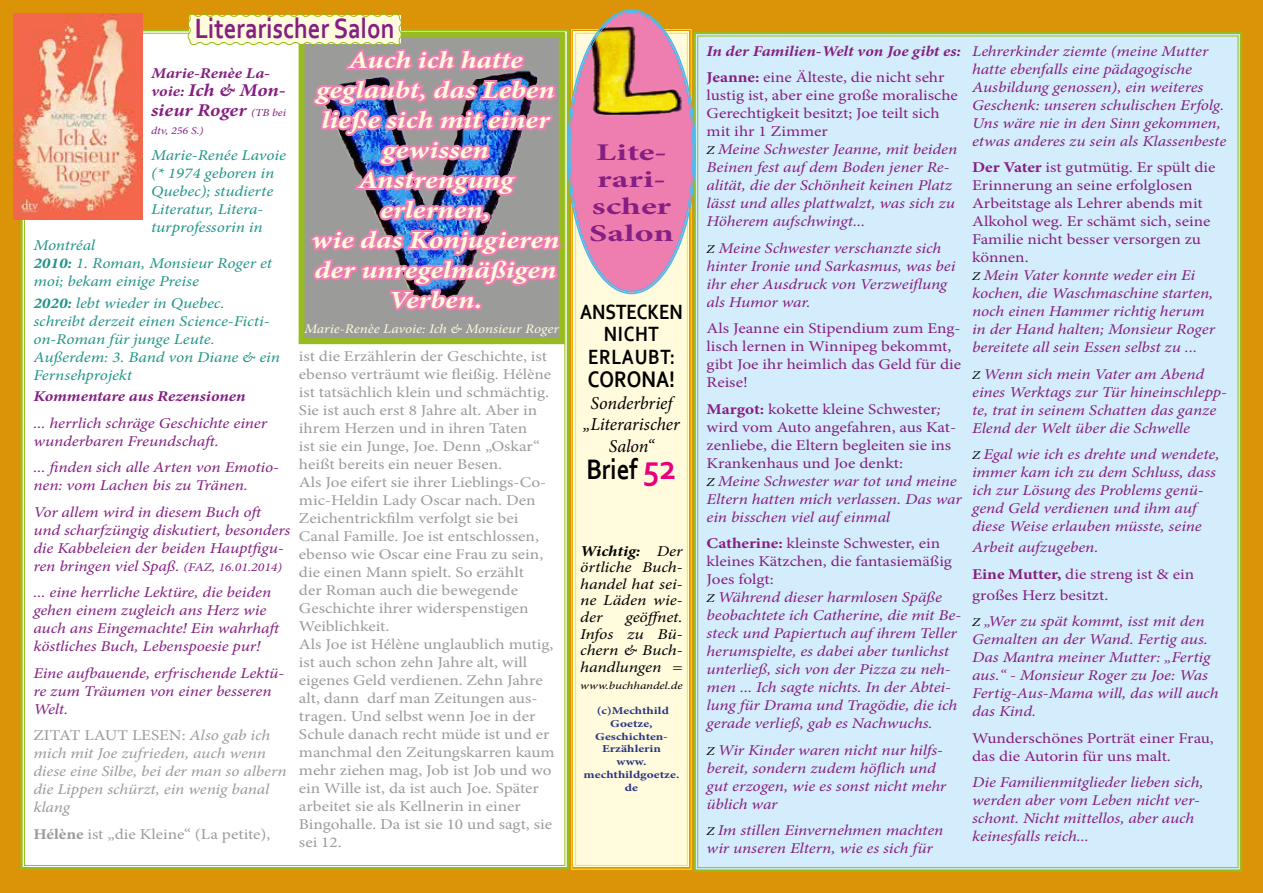
<style>
.page{position:relative;width:1263px;height:893px;background:#db9407}
.page>*{position:absolute;margin:0;border:0;box-sizing:border-box;transform-origin:0 0}
.t1{font:700 29.55px "Corbel";color:#000;scale:.85 1}
.t2{font:700 29.25px "Corbel";color:#851f82;scale:.85 1}
.t3{font:italic 700 24.6px/30px "Minion Pro";color:#fffbdc;text-align:center;scale:1.21 1}
.t4{font:700 24px/27px "Minion Pro";color:#851f82;text-align:center;scale:1.5 1}
.t5{font:700 23.55px "Corbel";color:#000;scale:.85 1}
.t6{font:700 21.6px/22.6px "Corbel";letter-spacing:.04em;color:#000;text-align:center;scale:.85 1}
.t7{font:italic 18.15px/21.8px "Minion Pro";letter-spacing:-.005em;color:#000;text-align:center}
.t8{font:italic 700 18px/19.5px "Minion Pro";letter-spacing:-.005em;color:#851f82;scale:1.15 1}
.t9{font:italic 15.15px/16.6px "Minion Pro";letter-spacing:-.005em;color:#000;text-align:justify;scale:1.16 1}
.t10{font:italic 15px/18px "Minion Pro";letter-spacing:-.005em;color:#851f82;scale:1.15 1}
.t11{font:15px/18px "Minion Pro";color:#9b9b9a;scale:1.15 1}
.t12{font:15px/18px "Minion Pro";color:#851f82;scale:1.15 1}
.t13{font:italic 15px/18px "Minion Pro";letter-spacing:-.005em;color:#23958a;scale:1.15 1}
.t14{font:italic 15px/18px "Minion Pro";letter-spacing:-.005em;color:#9b9b9a;scale:1.15 1}
.t15{font:italic 700 15px/26.5px "Minion Pro";letter-spacing:-.005em;color:#851f82;scale:1.15 1}
.t16{font:italic 13.05px "Minion Pro";letter-spacing:-.005em;color:#fffbdc;scale:1.15 1}
.t17{font:700 10.65px/12.8px "Minion Pro";color:#283583;text-align:center;scale:1.25 1}
.t18{font:italic 10.65px "Minion Pro";letter-spacing:-.005em;color:#000;scale:1.23 1}
.t19{font:italic 10.5px "Minion Pro";color:#851f82;scale:1.15 1}
.s1{font-size:15px}
.s2{font-weight:400;font-size:10.5px}
.s3{font-weight:700}
.s4{font-size:12px}
.s5{font-style:normal}
.s6{font-size:35.4px;color:#e6007d}
.s7{font-weight:400;font-style:normal}
.s8{font-size:12px;color:#000}
.s9{font-style:italic}
.s10{font-style:italic;font-size:12px;color:#000}
.s11{font-weight:700;font-style:normal}
</style>
<div class="page">
<div style="left:571px;top:29px;width:121px;height:841px;background:#fffbdc"></div>
<div style="left:575px;top:33px;width:113px;height:833px;border:1px solid #ffed00"></div>
<div style="left:692px;top:32px;width:551px;height:840px;background:#d4edfc"></div>
<div style="left:20px;top:29px;width:550px;height:841px;background:#fff"></div>
<svg style="left:187px;top:13px;width:377px;height:334px;background:#c0afb3"></svg>
<img style="left:13px;top:14px;width:130px;height:206px">
<div style="left:569px;top:11px;width:125px;height:282px;background:#ef7eb0;border-radius:50%"></div>
<img style="left:576px;top:19px;width:115px;height:102px">
<h2 class="t2" style="left:195px;top:10px;width:236px">Literarischer Salon</h2>
<p class="t15" style="left:151px;top:60px;width:105px">Marie-Renèe La-</p>
<p class="t8" style="left:151px;top:80px;width:119px"><span class="s1">voie:</span> Ich &amp; Mon&shy;sieur Roger <span class="s2">(TB bei</span></p>
<p class="t19" style="left:151px;top:123px;width:47px">dtv, 256 S.)</p>
<p class="t13" style="left:151px;top:146px;width:119px">Marie-Renée Lavoie (* 1974 geboren in<br>Quebec); studierte<br>Literatur, Litera&shy;turprofessorin in</p>
<p class="t13" style="left:33px;top:236px;width:209px">Montréal<br><span class="s3">2010:</span> 1. Roman, Monsieur Roger et moi; bekam einige Preise</p>
<p class="t13" style="left:33px;top:294px;width:216px"><span class="s3">2020:</span> lebt wieder in Quebec.<br>schreibt derzeit einen Science-Ficti&shy;on-Roman für junge Leute.<br>Außerdem: 3. Band von Diane &amp; ein<br>Fernsehprojekt</p>
<p class="t15" style="left:33px;top:383px;width:186px">Kommentare aus Rezensionen</p>
<p class="t10" style="left:33px;top:414px;width:205px">... herrlich schräge Geschichte einer wunderbaren Freundschaft.</p>
<p class="t10" style="left:33px;top:458px;width:215px">... finden sich alle Arten von Emotio&shy;nen: vom Lachen bis zu Tränen.</p>
<p class="t10" style="left:33px;top:503px;width:225px">Vor allem wird in diesem Buch oft und scharfzüngig diskutiert, besonders die Kabbeleien der beiden Hauptfigu&shy;ren bringen viel Spaß. <span class="s4">(FAZ, 16.01.2014)</span></p>
<p class="t10" style="left:33px;top:583px;width:218px">... eine herrliche Lektüre, die beiden gehen einem zugleich ans Herz wie auch ans Eingemachte! Ein wahrhaft köstliches Buch, Lebenspoesie pur!</p>
<p class="t10" style="left:33px;top:664px;width:220px">Eine aufbauende, erfrischende Lektü&shy;re zum Träumen von einer besseren<br>Welt.</p>
<p class="t14" style="left:33px;top:726px;width:222px"><span class="s5">ZITAT LAUT LESEN:</span> Also gab ich mich mit Joe zufrieden, auch wenn diese eine Silbe, bei der man so albern die Lippen schürzt, ein wenig banal klang</p>
<p class="t11" style="left:33px;top:825px;width:208px"><span class="s3">Hélène</span> ist „die Kleine“ (La petite),</p>
<h3 class="t3" style="left:312px;top:45px;width:206px">Auch ich hatte geglaubt, das Leben ließe sich mit einer gewissen<br>Anstrengung erlernen,<br>wie das Konjugieren der unregelmäßigen<br>Verben.</h3>
<p class="t16" style="left:304px;top:320px;width:223px">Marie-Renèe Lavoie: Ich &amp; Monsieur Roger</p>
<p class="t11" style="left:299px;top:347px;width:224px">ist die Erzählerin der Geschichte, ist ebenso verträumt wie fleißig. Hélène ist tatsächlich klein und schmächtig.<br>Sie ist auch erst 8 Jahre alt. Aber in ihrem Herzen und in ihren Taten<br>ist sie ein Junge, Joe. Denn „Oskar“ heißt bereits ein neuer Besen.<br>Als Joe eifert sie ihrer Lieblings-Co&shy;mic-Heldin Lady Oscar nach. Den Zeichentrickfilm verfolgt sie bei Canal Famille. Joe ist entschlossen, ebenso wie Oscar eine Frau zu sein, die einen Mann spielt. So erzählt<br>der Roman auch die bewegende Geschichte ihrer widerspenstigen Weiblichkeit.<br>Als Joe ist Hélène unglaublich mutig, ist auch schon zehn Jahre alt, will eigenes Geld verdienen. Zehn Jahre alt, dann darf man Zeitungen aus&shy;tragen. Und selbst wenn Joe in der Schule danach recht müde ist und er manchmal den Zeitungskarren kaum mehr ziehen mag, Job ist Job und wo ein Wille ist, da ist auch Joe. Später arbeitet sie als Kellnerin in einer Bingohalle. Da ist sie 10 und sagt, sie sei 12.</p>
<h3 class="t4" style="left:589px;top:138px;width:58px">Lite&shy;rari&shy;scher<br>Salon</h3>
<h3 class="t6" style="left:580px;top:300px;width:122px">ANSTECKEN<br>Nicht erlaubt:</h3>
<h3 class="t5" style="left:588px;top:364px;width:104px">CORONA!</h3>
<p class="t7" style="left:583px;top:392px;width:98px">Sonderbrief „Literarischer<br>Salon“</p>
<h1 class="t1" style="left:586px;top:451px;width:108px">Brief <span class="s6">52</span></h1>
<p class="t9" style="left:580px;top:542px;width:90px"><span class="s3">Wichtig:</span> Der örtliche Buch&shy;handel hat sei&shy;ne Läden wie&shy;der</p>
<p class="t9" style="left:580px;top:609px;width:90px;text-indent:45px">geöffnet.<br>Infos zu Bü&shy;chern &amp; Buch&shy;handlungen =</p>
<p class="t18" style="left:580px;top:678px;width:85px">www.buchhandel.de</p>
<p class="t17" style="left:584px;top:704px;width:78px">(c)Mechthild<br>Goetze,<br>Geschichten-<br>Erzählerin<br>www. mechthildgoetze. de</p>
<p class="t15" style="left:706px;top:37px;width:223px">In der Familien-Welt von Joe gibt es:<br><span class="s5">Jeanne:</span> <span class="s7">eine Älteste, die nicht sehr</span></p>
<p class="t10" style="left:706px;top:86px;width:220px"><span class="s5">lustig ist, aber eine große moralische Gerechtigkeit besitzt; Joe teilt sich mit ihr 1 Zimmer<br></span><span class="s8">Z</span> Meine Schwester Jeanne, mit beiden Beinen fest auf dem Boden jener Re&shy;alität, die der Schönheit keinen Platz lässt und alles plattwalzt, was sich zu Höherem aufschwingt...</p>
<p class="t10" style="left:706px;top:239px;width:218px"><span class="s8">Z</span> Meine Schwester verschanzte sich hinter Ironie und Sarkasmus, was bei ihr eher Ausdruck von Verzweiflung als Humor war.</p>
<p class="t12" style="left:707px;top:320px;width:223px">Als Jeanne ein Stipendium zum Eng&shy;lisch lernen in Winnipeg bekommt, gibt Joe ihr heimlich das Geld für die<br>Reise!</p>
<p class="t12" style="left:706px;top:400px;width:223px"><span class="s3">Margot:</span> kokette kleine Schwester<span class="s9">; </span>wird vom Auto angefahren, aus Kat&shy;zenliebe, die Eltern begleiten sie ins Krankenhaus und Joe denkt:<br><span class="s10">Z</span> <span class="s9">Meine Schwester war tot und meine Eltern hatten mich verlassen. Das war ein bisschen viel auf einmal</span></p>
<p class="t10" style="left:706px;top:535px;width:223px"><span class="s11">Catherine:</span> <span class="s5">kleinste Schwester, ein kleines Kätzchen, die fantasiemäßig Joes folgt:<br></span><span class="s8">Z</span> Während dieser harmlosen Späße beobachtete ich Catherine, die mit Be&shy;steck und Papiertuch auf ihrem Teller herumspielte, es dabei aber tunlichst unterließ, sich von der Pizza zu neh&shy;men ... Ich sagte nichts. In der Abtei&shy;lung für Drama und Tragödie, die ich gerade verließ, gab es Nachwuchs.</p>
<p class="t10" style="left:706px;top:741px;width:210px"><span class="s8">Z</span> Wir Kinder waren nicht nur hilfs&shy;bereit, sondern zudem höflich und gut erzogen, wie es sonst nicht mehr üblich war</p>
<p class="t10" style="left:706px;top:822px;width:207px"><span class="s8">Z</span> Im stillen Einvernehmen machten wir unseren Eltern, wie es sich für</p>
<p class="t10" style="left:972px;top:42px;width:222px">Lehrerkinder ziemte (meine Mutter hatte ebenfalls eine pädagogische Ausbildung genossen), ein weiteres Geschenk: unseren schulischen Erfolg.<br>Uns wäre nie in den Sinn gekommen, etwas anderes zu sein als Klassenbeste</p>
<p class="t12" style="left:972px;top:159px;width:213px"><span class="s3">Der Vater</span> ist gutmütig. Er spült die<br>Erinnerung an seine erfolglosen<br>Arbeitstage als Lehrer abends mit<br>Alkohol weg. Er schämt sich, seine<br>Familie nicht besser versorgen zu können.<br><span class="s10">Z</span> <span class="s9">Mein Vater konnte weder ein Ei kochen, die Waschmaschine starten, noch einen Hammer richtig herum in der Hand halten; Monsieur Roger bereitete all sein Essen selbst zu ...</span></p>
<p class="t10" style="left:972px;top:365px;width:223px"><span class="s8">Z</span> Wenn sich mein Vater am Abend eines Werktags zur Tür hineinschlepp&shy;te, trat in seinem Schatten das ganze Elend der Welt über die Schwelle</p>
<p class="t10" style="left:972px;top:445px;width:217px"><span class="s8">Z</span> Egal wie ich es drehte und wendete, immer kam ich zu dem Schluss, dass ich zur Lösung des Problems genü&shy;gend Geld verdienen und ihm auf diese Weise erlauben müsste, seine</p>
<p class="t10" style="left:972px;top:534px;width:195px;line-height:26.5px">Arbeit aufzugeben.<br><span class="s11">Eine Mutter,</span> <span class="s5">die streng ist &amp; ein</span></p>
<p class="t10" style="left:972px;top:582px;width:204px;line-height:26.5px"><span class="s5">großes Herz besitzt.<br></span><span class="s8">Z</span> „Wer zu spät kommt, isst mit den</p>
<p class="t10" style="left:972px;top:631px;width:216px">Gemalten an der Wand. Fertig aus.<br>Das Mantra meiner Mutter: „Fertig aus.“ - Monsieur Roger zu Joe: Was<br>Fertig-Aus-Mama will, das will auch das Kind.</p>
<p class="t12" style="left:972px;top:729px;width:212px">Wunderschönes Porträt einer Frau, das die Autorin für uns malt.</p>
<p class="t10" style="left:972px;top:774px;width:203px">Die Familienmitglieder lieben sich, werden aber vom Leben nicht ver&shy;schont. Nicht mittellos, aber auch keinesfalls reich...</p>
</div>
